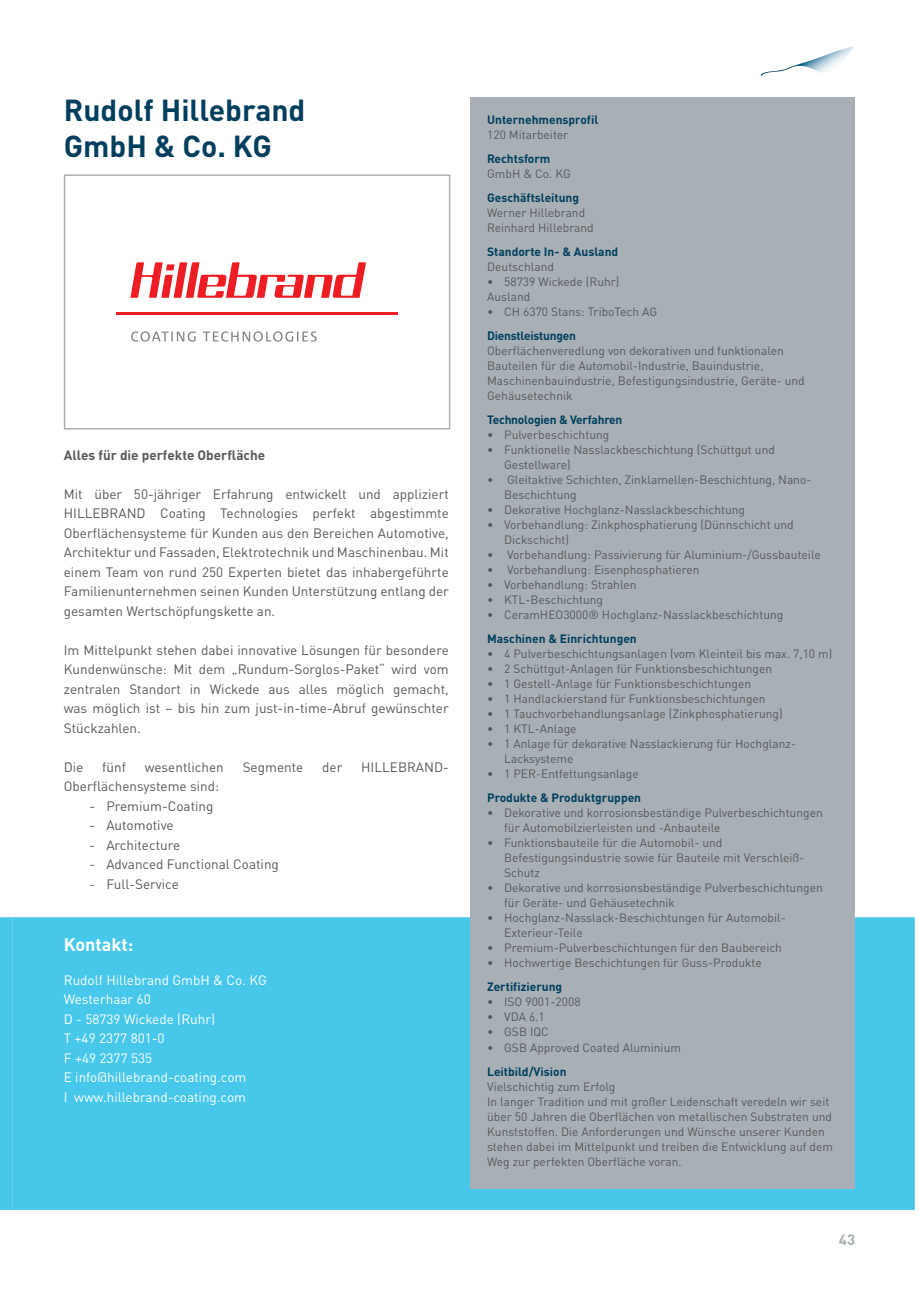
<style>
.page{position:relative;width:919px;height:1289px;background:#fff}
.page>*{position:absolute;margin:0;border:0;box-sizing:border-box;transform-origin:0 0}
.t1{font:700 30px/36px "DINOT";color:#003e5d}
.t2{font:700 18px "DINOT";color:#fff}
.t3{font:700 15px "DINOT";color:#a8b0b6}
.t4{font:13.5px/19.5px "DINOT";color:#57585a;text-align:justify}
.t5{font:13.5px/19.5px "DINOT";color:#fff}
.t6{font:700 13.5px "DINOT";color:#57585a}
.t7{font:12px/15px "DINOT";color:#57585a}
.t8{font:700 12px "DINOT";color:#003e5d}
.t9{font:700 12px "DINOT";letter-spacing:-.02em;color:#003e5d}
</style>
<div class="page">
<svg style="left:0;top:917px;width:13px;height:292px;background:#49c7ea"></svg>
<img style="left:760px;top:47px;width:94px;height:29px">
<div style="left:13px;top:917px;width:901px;height:292px;background:#47c7ea"></div>
<div style="left:470px;top:98px;width:384px;height:1090px;background:#a8b0b6"></div>
<hr style="left:116px;top:313px;width:282px;height:2px;background:#ee1d23">
<svg style="left:130px;top:262px;width:236px;height:36px"></svg>
<svg style="left:131px;top:331px;width:186px;height:10px"></svg>
<div style="left:64px;top:174px;width:386px;height:255px;border:2px solid #a8b0b6"></div>
<h1 class="t1" style="left:64px;top:91px;width:243px">Rudolf Hillebrand<br>GmbH &amp; Co. KG</h1>
<p class="t6" style="left:64px;top:446px;width:203px">Alles für die perfekte Oberfläche</p>
<p class="t4" style="left:64px;top:484px;width:386px">Mit über 50-jähriger Erfahrung entwickelt und appliziert HILLEBRAND Coating Technologies perfekt abgestimmte Oberflächensysteme für Kunden aus den Bereichen Automotive, Architektur und Fassaden, Elektrotechnik und Maschinenbau. Mit einem Team von rund 250 Experten bietet das inhabergeführte Familienunternehmen seinen Kunden Unterstützung entlang der gesamten Wertschöpfungskette an.</p>
<p class="t4" style="left:64px;top:640px;width:386px">Im Mittelpunkt stehen dabei innovative Lösungen für besondere Kundenwünsche: Mit dem „Rundum-Sorglos-Paket“ wird vom zentralen Standort in Wickede aus alles möglich gemacht, was möglich ist – bis hin zum just-in-time-Abruf gewünschter Stückzahlen.</p>
<p class="t4" style="left:64px;top:757px;width:21px">Die</p>
<p class="t4" style="left:102px;top:757px;width:25px">fünf</p>
<p class="t4" style="left:145px;top:757px;width:81px">wesentlichen</p>
<p class="t4" style="left:243px;top:757px;width:62px">Segmente</p>
<p class="t4" style="left:322px;top:757px;width:22px">der</p>
<p class="t4" style="left:361px;top:757px;width:89px">HILLEBRAND-</p>
<p class="t4" style="left:64px;top:776px;width:157px">Oberflächensysteme sind:</p>
<p class="t4" style="left:89px;top:796px;width:126px">- Premium-Coating</p>
<p class="t4" style="left:89px;top:815px;width:86px">- Automotive</p>
<p class="t4" style="left:89px;top:835px;width:92px">- Architecture</p>
<p class="t4" style="left:89px;top:854px;width:191px">- Advanced Functional Coating</p>
<p class="t4" style="left:89px;top:874px;width:91px">- Full-Service</p>
<h2 class="t2" style="left:64px;top:932px;width:71px">Kontakt:</h2>
<p class="t5" style="left:64px;top:969px;width:204px">Rudolf Hillebrand GmbH &amp; Co. KG<br>Westerhaar 60<br>D - 58739 Wickede (Ruhr)<br>T +49 2377 801-0<br>F +49 2377 535<br>E info@hillebrand-coating.com<br>I www.hillebrand-coating.com</p>
<p class="t8" style="left:487px;top:112px;width:113px">Unternehmensprofil</p>
<p class="t7" style="left:487px;top:127px;width:83px">120 Mitarbeiter</p>
<p class="t8" style="left:487px;top:151px;width:65px">Rechtsform</p>
<p class="t7" style="left:487px;top:166px;width:85px">GmbH &amp; Co. KG</p>
<p class="t8" style="left:487px;top:190px;width:93px">Geschäftsleitung</p>
<p class="t7" style="left:487px;top:205px;width:108px">Werner Hillebrand<br>Reinhard Hillebrand</p>
<p class="t8" style="left:487px;top:244px;width:133px">Standorte In- &amp; Ausland</p>
<p class="t7" style="left:487px;top:259px;width:68px">Deutschland</p>
<p class="t7" style="left:487px;top:274px;width:134px">• 58739 Wickede (Ruhr)<br>Ausland</p>
<p class="t7" style="left:487px;top:304px;width:172px">• CH 6370 Stans: TriboTech AG</p>
<p class="t9" style="left:487px;top:328px;width:90px">Dienstleistungen</p>
<p class="t7" style="left:487px;top:343px;width:319px">Oberflächenveredlung von dekorativen und funktionalen Bauteilen für die Automobil-Industrie, Bauindustrie, Maschinenbauindustrie, Befestigungsindustrie, Geräte- und Gehäusetechnik</p>
<p class="t9" style="left:487px;top:412px;width:137px">Technologien &amp; Verfahren</p>
<p class="t7" style="left:487px;top:427px;width:124px">• Pulverbeschichtung</p>
<p class="t7" style="left:504px;top:442px;width:272px;text-indent:-17px">• Funktionelle Nasslackbeschichtung (Schüttgut und<br>Gestellware)</p>
<p class="t7" style="left:504px;top:472px;width:309px;text-indent:-17px">• Gleitaktive Schichten, Zinklamellen-Beschichtung, Nano-<br>Beschichtung</p>
<p class="t7" style="left:487px;top:502px;width:259px">• Dekorative Hochglanz-Nasslackbeschichtung</p>
<p class="t7" style="left:504px;top:517px;width:291px;text-indent:-17px">• Vorbehandlung: Zinkphosphatierung (Dünnschicht und<br>Dickschicht)</p>
<p class="t7" style="left:487px;top:547px;width:335px">• Vorbehandlung: Passivierung für Aluminium-/Gussbauteile</p>
<p class="t7" style="left:487px;top:562px;width:214px">• Vorbehandlung: Eisenphosphatieren</p>
<p class="t7" style="left:487px;top:577px;width:151px">• Vorbehandlung: Strahlen</p>
<p class="t7" style="left:487px;top:592px;width:117px">• KTL-Beschichtung</p>
<p class="t7" style="left:487px;top:607px;width:298px">• CeramHEO3000® Hochglanz-Nasslackbeschichtung</p>
<p class="t8" style="left:487px;top:631px;width:151px">Maschinen &amp; Einrichtungen</p>
<p class="t7" style="left:487px;top:646px;width:346px">• 4 Pulverbeschichtungsanlagen (vom Kleinteil bis max. 7,10 m)</p>
<p class="t7" style="left:487px;top:661px;width:286px">• 2 Schüttgut-Anlagen für Funktionsbeschichtungen</p>
<p class="t7" style="left:487px;top:676px;width:265px">• 1 Gestell-Anlage für Funktionsbeschichtungen</p>
<p class="t7" style="left:487px;top:691px;width:280px">• 1 Handlackierstand für Funktionsbeschichtungen</p>
<p class="t7" style="left:487px;top:706px;width:297px">• 1 Tauchvorbehandlungsanlage (Zinkphosphatierung)</p>
<p class="t7" style="left:487px;top:721px;width:91px">• 1 KTL-Anlage</p>
<p class="t7" style="left:504px;top:736px;width:293px;text-indent:-17px">• 1 Anlage für dekorative Nasslackierung für Hochglanz-<br>Lacksysteme</p>
<p class="t7" style="left:487px;top:766px;width:153px">• 1 PER-Entfettungsanlage</p>
<p class="t8" style="left:487px;top:790px;width:155px">Produkte &amp; Produktgruppen</p>
<p class="t7" style="left:504px;top:805px;width:320px;text-indent:-17px">• Dekorative und korrosionsbeständige Pulverbeschichtungen für Automobilzierleisten und -Anbauteile</p>
<p class="t7" style="left:504px;top:835px;width:301px;text-indent:-17px">• Funktionsbauteile für die Automobil- und<br>Befestigungsindustrie sowie für Bauteile mit Verschleiß-<br>Schutz</p>
<p class="t7" style="left:504px;top:880px;width:320px;text-indent:-17px">• Dekorative und korrosionsbeständige Pulverbeschichtungen für Geräte- und Gehäusetechnik</p>
<p class="t7" style="left:504px;top:910px;width:283px;text-indent:-17px">• Hochglanz-Nasslack-Beschichtungen für Automobil-<br>Exterieur-Teile</p>
<p class="t7" style="left:487px;top:940px;width:296px">• Premium-Pulverbeschichtungen für den Baubereich</p>
<p class="t7" style="left:487px;top:955px;width:276px">• Hochwertige Beschichtungen für Guss-Produkte</p>
<p class="t8" style="left:487px;top:979px;width:77px">Zertifizierung</p>
<p class="t7" style="left:487px;top:994px;width:95px">• ISO 9001-2008</p>
<p class="t7" style="left:487px;top:1009px;width:59px">• VDA 6.1</p>
<p class="t7" style="left:487px;top:1024px;width:63px">• GSB IQC</p>
<p class="t7" style="left:487px;top:1039px;width:195px">• GSB Approved Coated Aluminium</p>
<p class="t8" style="left:487px;top:1063px;width:81px">Leitbild/Vision</p>
<p class="t7" style="left:487px;top:1078px;width:347px">Vielschichtig zum Erfolg<br>In langer Tradition und mit großer Leidenschaft veredeln wir seit über 50 Jahren die Oberflächen von metallischen Substraten und Kunststoffen. Die Anforderungen und Wünsche unserer Kunden stehen dabei im Mittelpunkt und treiben die Entwicklung auf dem Weg zur perfekten Oberfläche voran.</p>
<p class="t3" style="left:838px;top:1229px;width:18px">43</p>
</div>
